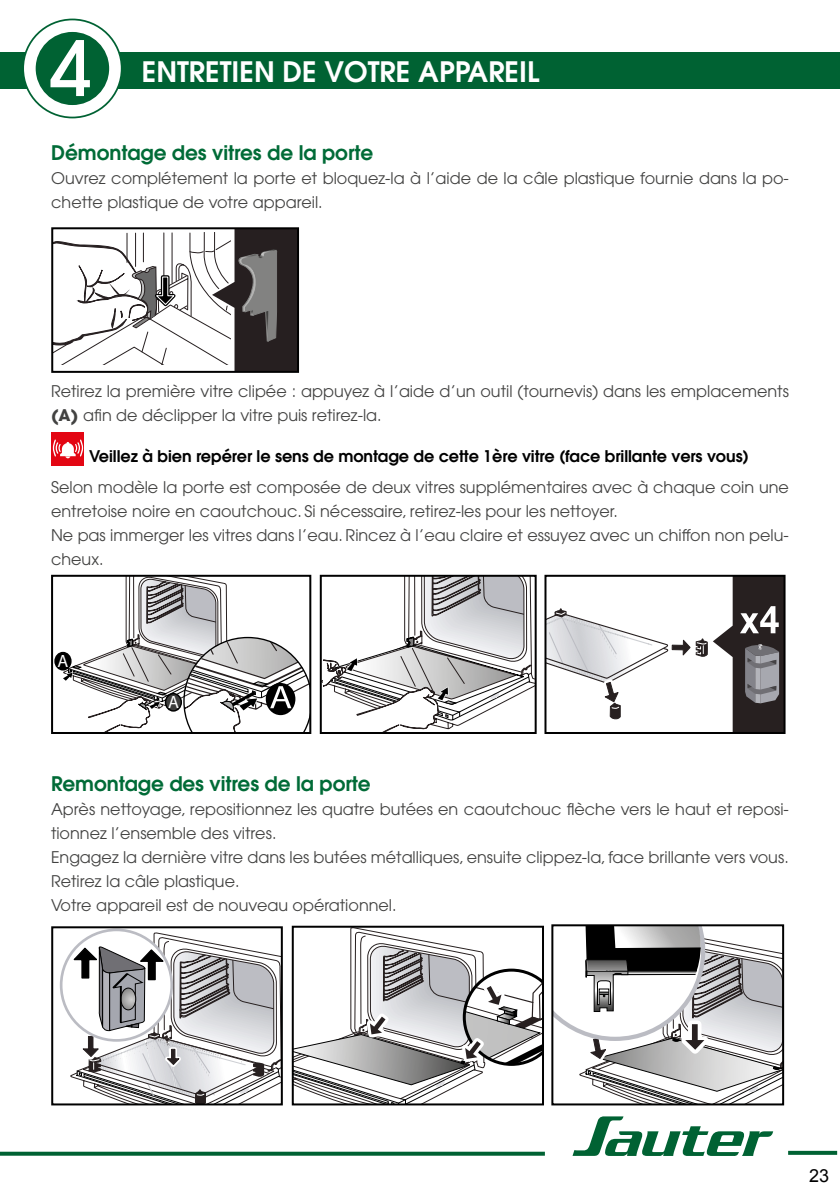
<style>
.page{position:relative;width:840px;height:1191px;background:#fff}
.page>*{position:absolute;margin:0;border:0;box-sizing:border-box;transform-origin:0 0}
.t1{font:500 75.6px "Avant Garde";color:#fff}
.t2{font:600 28px "Avant Garde";color:#fff}
.t3{font:600 20px "Avant Garde";letter-spacing:-.005em;color:#006b37}
.t4{font:18px "Arial";color:#000}
.t5{font:17.8px "Myriad";color:#fff}
.t6{font:16px/24px "Avant Garde";color:#424241}
.t7{font:600 16px "Avant Garde";letter-spacing:-.005em;color:#000}
.s1{font-weight:700}
</style>
<div class="page">
<svg style="left:0;top:1151px;width:544px;height:4px;background:#2d7e57"></svg>
<svg style="left:572px;top:1116px;width:200px;height:40px"></svg>
<svg style="left:788px;top:1150px;width:48px;height:4px"></svg>
<div style="left:0;top:52px;width:839px;height:37px;background:#006233"></div>
<div style="left:23px;top:19px;width:99px;height:98px;background:#fff;border-radius:50%"></div>
<div style="left:22px;top:19px;width:100px;height:99px;border:2px solid #006233;border-radius:50%"></div>
<div style="left:36px;top:32px;width:73px;height:73px;background:#006233;border-radius:50%"></div>
<svg style="left:294px;top:928px;width:246px;height:174px"></svg>
<div style="left:291px;top:925px;width:252px;height:180px;border:2px solid #000"></div>
<svg style="left:68px;top:929px;width:212px;height:173px"></svg>
<div style="left:51px;top:926px;width:232px;height:179px;border:2px solid #000"></div>
<svg style="left:554px;top:927px;width:226px;height:175px"></svg>
<div style="left:551px;top:924px;width:232px;height:181px;border:2px solid #000"></div>
<div style="left:55px;top:652px;width:16px;height:18px;background:#000;border-radius:50%"></div>
<div style="left:54px;top:652px;width:18px;height:18px;border:1px solid #000;border-radius:50%"></div>
<svg style="left:62px;top:578px;width:246px;height:153px"></svg>
<div style="left:51px;top:575px;width:260px;height:159px;border:2px solid #000"></div>
<svg style="left:322px;top:578px;width:211px;height:153px"></svg>
<div style="left:319px;top:575px;width:217px;height:159px;border:2px solid #000"></div>
<svg style="left:547px;top:578px;width:235px;height:153px"></svg>
<div style="left:544px;top:575px;width:241px;height:159px;border:2px solid #000"></div>
<svg style="left:54px;top:230px;width:242px;height:140px"></svg>
<div style="left:51px;top:227px;width:248px;height:146px;border:2px solid #000"></div>
<div style="left:52px;top:432px;width:32px;height:34px;background:#e30613"></div>
<svg style="left:53px;top:439px;width:30px;height:19px"></svg>
<h1 class="t1" style="left:50px;top:22px;width:44px">4</h1>
<h2 class="t2" style="left:142px;top:54px;width:399px">ENTRETIEN DE VOTRE APPAREIL</h2>
<p class="t3" style="left:51px;top:140px;width:323px">Démontage des vitres de la porte</p>
<p class="t6" style="left:51px;top:166px;width:738px">Ouvrez complétement la porte et bloquez-la à l’aide de la câle plastique fournie dans la po&shy;chette plastique de votre appareil.</p>
<p class="t6" style="left:51px;top:379px;width:739px">Retirez la première vitre clipée : appuyez à l’aide d’un outil (tournevis) dans les emplacements <span class="s1">(A)</span> afin de déclipper la vitre puis retirez-la.</p>
<p class="t7" style="left:89px;top:445px;width:660px">Veillez à bien repérer le sens de montage de cette 1ère vitre (face brillante vers vous)</p>
<p class="t6" style="left:51px;top:475px;width:739px">Selon modèle la porte est composée de deux vitres supplémentaires avec à chaque coin une entretoise noire en caoutchouc. Si nécessaire, retirez-les pour les nettoyer.<br>Ne pas immerger les vitres dans l’eau. Rincez à l’eau claire et essuyez avec un chiffon non pelu&shy;cheux.</p>
<p class="t5" style="left:58px;top:652px;width:12px">A</p>
<p class="t5" style="left:168px;top:693px;width:12px">A</p>
<p class="t3" style="left:51px;top:770px;width:321px">Remontage des vitres de la porte</p>
<p class="t6" style="left:51px;top:797px;width:739px">Après nettoyage, repositionnez les quatre butées en caoutchouc flèche vers le haut et reposi&shy;tionnez l’ensemble des vitres.<br>Engagez la dernière vitre dans les butées métalliques, ensuite clippez-la, face brillante vers vous.<br>Retirez la câle plastique.<br>Votre appareil est de nouveau opérationnel.</p>
<p class="t4" style="left:808px;top:1163px;width:22px">23</p>
</div>
